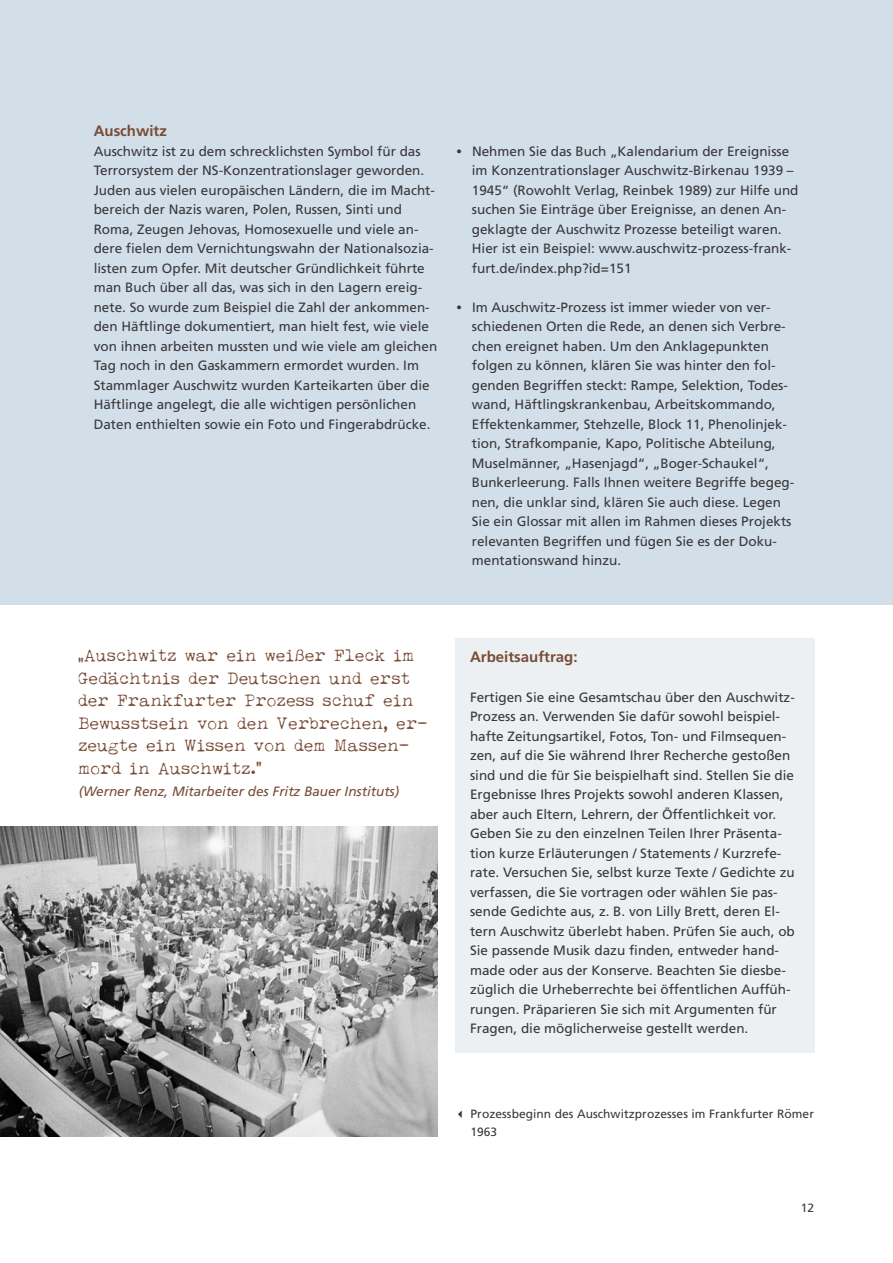
<style>
.page{position:relative;width:893px;height:1263px;background:#fff}
.page>*{position:absolute;margin:0;border:0;box-sizing:border-box;transform-origin:0 0}
.t1{font:16.5px/22.5px "LUCKYTYPEWRITER";color:#794d36}
.t2{font:700 15px "Frutiger";color:#794d36}
.t3{font:13.5px/19.5px "Frutiger";color:#39383a}
.t4{font:italic 13.5px "Frutiger";color:#794d36}
.t5{font:12px/18px "Frutiger";letter-spacing:.005em;color:#39383a}
.s1{font-family:"Menlo"}
</style>
<div class="page">
<div style="left:0;top:0;width:893px;height:605px;background:#d2dfe9"></div>
<div style="left:455px;top:639px;width:359px;height:414px;background:#ecf0f3"></div>
<img style="left:0;top:827px;width:438px;height:310px">
<p class="t2" style="left:94px;top:125px;width:75px">Auschwitz</p>
<p class="t3" style="left:94px;top:143px;width:345px">Auschwitz ist zu dem schrecklichsten Symbol für das Terrorsystem der NS-Konzentrationslager geworden.<br>Juden aus vielen europäischen Ländern, die im Macht&shy;bereich der Nazis waren, Polen, Russen, Sinti und Roma, Zeugen Jehovas, Homosexuelle und viele an&shy;dere fielen dem Vernichtungswahn der Nationalsozia&shy;listen zum Opfer. Mit deutscher Gründlichkeit führte man Buch über all das, was sich in den Lagern ereig&shy;nete. So wurde zum Beispiel die Zahl der ankommen&shy;den Häftlinge dokumentiert, man hielt fest, wie viele von ihnen arbeiten mussten und wie viele am gleichen Tag noch in den Gaskammern ermordet wurden. Im Stammlager Auschwitz wurden Karteikarten über die Häftlinge angelegt, die alle wichtigen persönlichen Daten enthielten sowie ein Foto und Fingerabdrücke.</p>
<p class="t3" style="left:472px;top:142px;width:328px;text-indent:-17px"><span class="s1">∙</span> Nehmen Sie das Buch „Kalendarium der Ereignisse im Konzentrationslager Auschwitz-Birkenau 1939 – 1945“ (Rowohlt Verlag, Reinbek 1989) zur Hilfe und suchen Sie Einträge über Ereignisse, an denen An&shy;geklagte der Auschwitz Prozesse beteiligt waren.<br>Hier ist ein Beispiel: www.auschwitz-prozess-frank&shy;furt.de/index.php?id=151</p>
<p class="t3" style="left:472px;top:298px;width:324px;text-indent:-17px"><span class="s1">∙</span> Im Auschwitz-Prozess ist immer wieder von ver&shy;schiedenen Orten die Rede, an denen sich Verbre&shy;chen ereignet haben. Um den Anklagepunkten folgen zu können, klären Sie was hinter den fol&shy;genden Begriffen steckt: Rampe, Selektion, Todes&shy;wand, Häftlingskrankenbau, Arbeitskommando, Effektenkammer, Stehzelle, Block 11, Phenolinjek&shy;tion, Strafkompanie, Kapo, Politische Abteilung, Muselmänner, „Hasenjagd“, „Boger-Schaukel“, Bunkerleerung. Falls Ihnen weitere Begriffe begeg&shy;nen, die unklar sind, klären Sie auch diese. Legen Sie ein Glossar mit allen im Rahmen dieses Projekts relevanten Begriffen und fügen Sie es der Doku&shy;mentationswand hinzu.</p>
<p class="t1" style="left:79px;top:646px;width:351px">„Auschwitz war ein weißer Fleck im<br>Gedächtnis der Deutschen und erst der Frankfurter Prozess schuf ein<br>Bewusstsein von den Verbrechen, er&shy;zeugte ein Wissen von dem Massen&shy;mord in Auschwitz.”</p>
<p class="t4" style="left:79px;top:786px;width:322px">(Werner Renz, Mitarbeiter des Fritz Bauer Instituts)</p>
<p class="t2" style="left:470px;top:651px;width:109px">Arbeitsauftrag:</p>
<p class="t3" style="left:470px;top:689px;width:326px">Fertigen Sie eine Gesamtschau über den Auschwitz-Prozess an. Verwenden Sie dafür sowohl beispiel&shy;hafte Zeitungsartikel, Fotos, Ton- und Filmsequen - zen, auf die Sie während Ihrer Recherche gestoßen sind und die für Sie beispielhaft sind. Stellen Sie die Ergebnisse Ihres Projekts sowohl anderen Klassen, aber auch Eltern, Lehrern, der Öffentlichkeit vor.<br>Geben Sie zu den einzelnen Teilen Ihrer Präsenta&shy;tion kurze Erläuterungen / Statements / Kurzrefe&shy;rate. Versuchen Sie, selbst kurze Texte / Gedichte zu verfassen, die Sie vortragen oder wählen Sie pas&shy;sende Gedichte aus, z. B. von Lilly Brett, deren El&shy;tern Auschwitz überlebt haben. Prüfen Sie auch, ob Sie passende Musik dazu finden, entweder hand&shy;made oder aus der Konserve. Beachten Sie diesbe&shy;züglich die Urheberrechte bei öffentlichen Auffüh&shy;rungen. Präparieren Sie sich mit Argumenten für Fragen, die möglicherweise gestellt werden.</p>
<p class="t5" style="left:470px;top:1106px;width:345px;text-indent:-15px">✓ Prozessbeginn des Auschwitzprozesses im Frankfurter Ro<span class="s1">̈</span>mer<br>1963</p>
<p class="t5" style="left:801px;top:1200px;width:15px">12</p>
</div>
